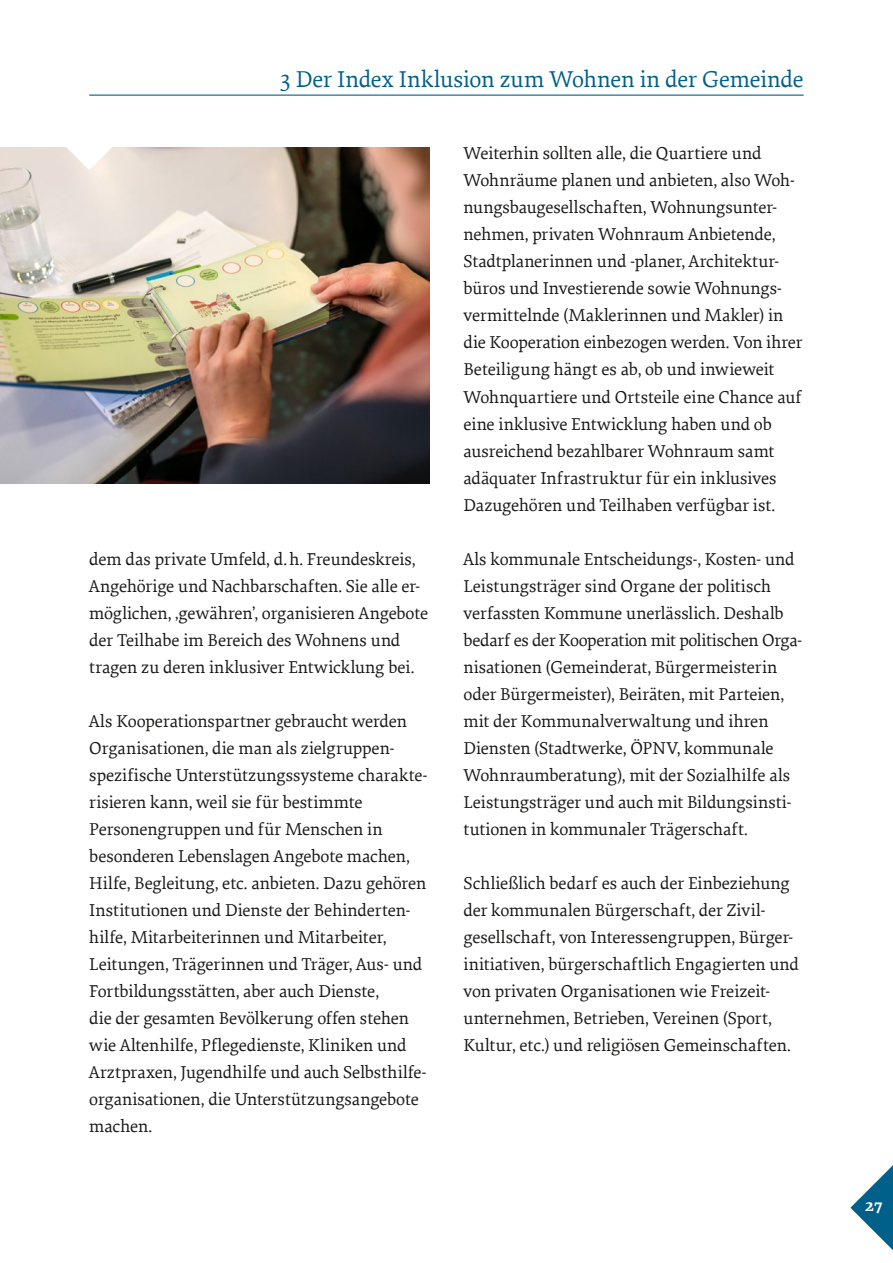
<style>
.page{position:relative;width:893px;height:1263px;background:#fff}
.page>*{position:absolute;margin:0;border:0;box-sizing:border-box;transform-origin:0 0}
.t1{font:24px "Elena Basic";letter-spacing:-.01em;color:#006089}
.Standard_P{font:18px/27px "Elena Basic";letter-spacing:-.005em;color:#181716}
.t2{font:700 16.5px "Elena Basic";color:#fff}
</style>
<div class="page">
<hr style="left:89px;top:95px;width:715px;height:1px;background:#006089">
<img style="left:0;top:148px;width:429px;height:335px">
<svg style="left:67px;top:147px;width:45px;height:23px"></svg>
<svg style="left:850px;top:1165px;width:43px;height:85px"></svg>
<h1 class="t1" style="left:280px;top:63px;width:525px">3 Der Index Inklusion zum Wohnen in der Gemeinde</h1>
<p class="Standard_P" style="left:89px;top:544px;width:341px">dem das private Umfeld, d.h. Freundeskreis, Angehörige und Nachbarschaften. Sie alle er&shy;möglichen, ‚gewähren’, organisieren Angebote der Teilhabe im Bereich des Wohnens und tragen zu deren inklusiver Entwicklung bei.</p>
<p class="Standard_P" style="left:89px;top:706px;width:340px">Als Kooperationspartner gebraucht werden Organisationen, die man als zielgruppen&shy;spezifische Unterstützungssysteme charakte&shy;risieren kann, weil sie für bestimmte Personengruppen und für Menschen in besonderen Lebenslagen Angebote machen, Hilfe, Begleitung, etc. anbieten. Dazu gehören Institutionen und Dienste der Behinderten&shy;hilfe, Mitarbeiterinnen und Mitarbeiter, -Leitungen, Trägerinnen und Träger, Aus- und Fortbildungsstätten, aber auch Dienste,<br>die der gesamten Bevölkerung offen stehen wie Altenhilfe, Pflegedienste, Kliniken und Arztpraxen, Jugendhilfe und auch Selbsthilfe&shy;organisationen, die Unterstützungsangebote machen.</p>
<p class="Standard_P" style="left:463px;top:139px;width:341px">Weiterhin sollten alle, die Quartiere und Wohnräume planen und anbieten, also Woh&shy;nungsbaugesellschaften, Wohnungsunter&shy;nehmen, privaten Wohnraum Anbietende, Stadtplanerinnen und -planer, Architektur&shy;büros und Investierende sowie Wohnungs&shy;vermittelnde (Maklerinnen und Makler) in die Kooperation einbezogen werden. Von ihrer Beteiligung hängt es ab, ob und inwieweit Wohnquartiere und Ortsteile eine Chance auf eine inklusive Entwicklung haben und ob ausreichend bezahlbarer Wohnraum samt adäquater Infrastruktur für ein inklusives Dazugehören und Teilhaben verfügbar ist.</p>
<p class="Standard_P" style="left:463px;top:544px;width:339px">Als kommunale Entscheidungs-, Kosten- und Leistungsträger sind Organe der politisch verfassten Kommune unerlässlich. Deshalb bedarf es der Kooperation mit politischen Orga&shy;nisationen (Gemeinderat, Bürgermeisterin oder Bürgermeister), Beiräten, mit Parteien, mit der Kommunalverwaltung und ihren Diensten (Stadtwerke, ÖPNV, kommunale Wohnraumberatung), mit der Sozialhilfe als Leistungsträger und auch mit Bildungsinsti&shy;tutionen in kommunaler Trägerschaft.</p>
<p class="Standard_P" style="left:463px;top:868px;width:337px">Schließlich bedarf es auch der Einbeziehung der kommunalen Bürgerschaft, der Zivil&shy;gesellschaft, von Interessengruppen, Bürger&shy;initiativen, bürgerschaftlich Engagierten und von privaten Organisationen wie Freizeit&shy;unternehmen, Betrieben, Vereinen (Sport, Kultur, etc.) und religiösen Gemeinschaften.</p>
<p class="t2" style="left:865px;top:1193px;width:19px">27</p>
</div>
